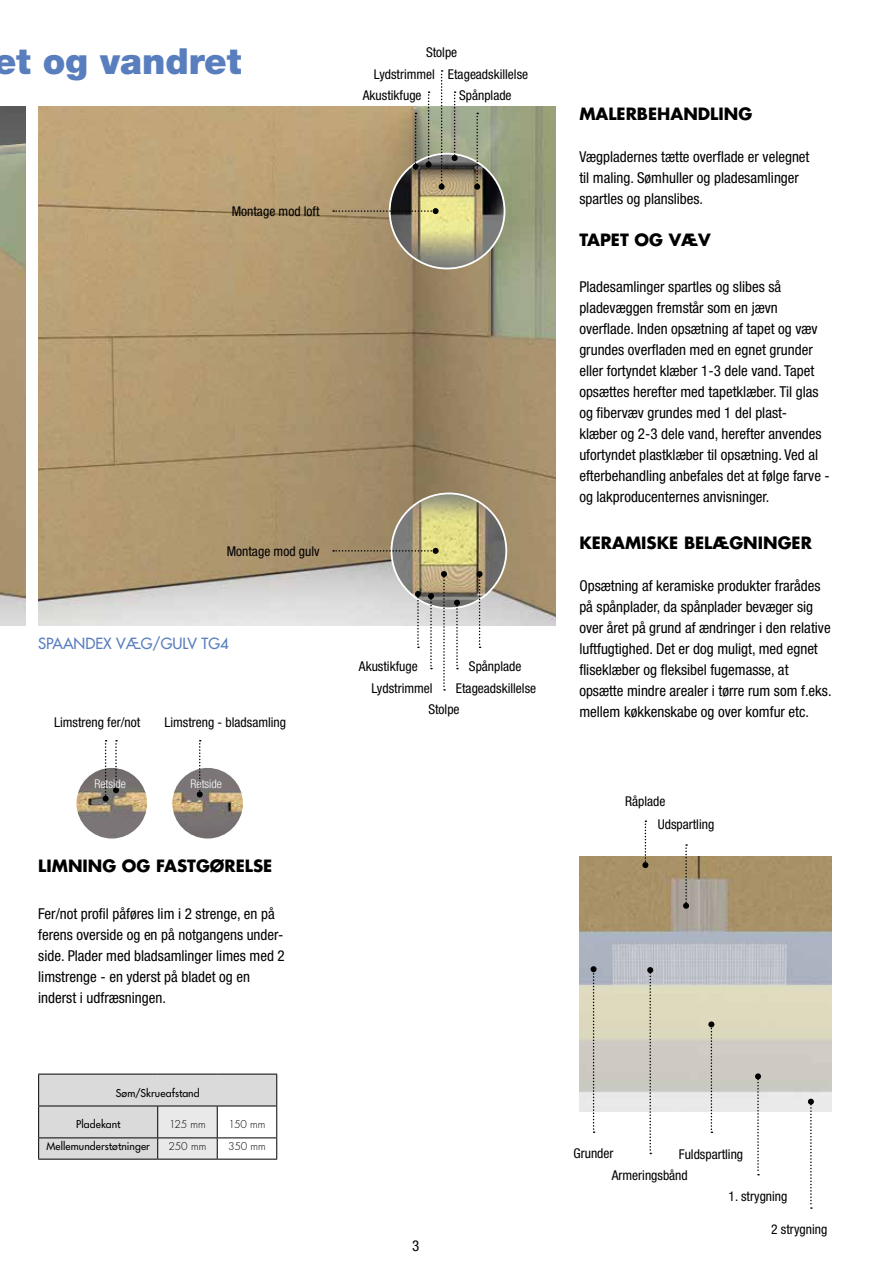
<style>
.page{position:relative;width:893px;height:1263px;background:#fff}
.page>*{position:absolute;margin:0;border:0;box-sizing:border-box;transform-origin:0 0}
.t1{font:900 36px "Helvetica Neue";color:#587ebe}
.t2{font:700 16.5px "CK Futura";color:#000}
.t3{font:condensed 15px/21px "Helvetica Neue";color:#000}
.t4{font:15px "CK Futura";color:#587ebe}
.t5{font:condensed 13.5px/23.9px "Helvetica Neue";color:#000}
.t6{font:300 condensed 12px "Helvetica Neue";color:#fff}
.t7{font:10.5px "CK Futura";letter-spacing:.01em;color:#000}
.t8{font:300 10.5px "CK Futura";letter-spacing:-.01em;color:#000}
</style>
<div class="page">
<img style="left:0;top:106px;width:26px;height:519px">
<img style="left:38px;top:106px;width:518px;height:519px">
<img style="left:391px;top:493px;width:115px;height:115px;border-radius:57px">
<img style="left:390px;top:154px;width:114px;height:114px;border-radius:57px">
<img style="left:579px;top:857px;width:252px;height:254px">
<img style="left:76px;top:767px;width:72px;height:72px;border-radius:36px">
<div style="left:75px;top:767px;width:73px;height:73px;border:1px solid #fff;border-radius:50%"></div>
<img style="left:172px;top:767px;width:72px;height:72px;border-radius:36px">
<div style="left:171px;top:767px;width:73px;height:73px;border:1px solid #fff;border-radius:50%"></div>
<svg style="left:103px;top:740px;width:16px;height:62px"></svg>
<svg style="left:197px;top:740px;width:6px;height:57px"></svg>
<svg style="left:38px;top:1074px;width:239px;height:85px;background:#d7d7d7"></svg>
<hr style="left:38px;top:1159px;width:120px;height:1px;background:#000">
<hr style="left:158px;top:1159px;width:59px;height:1px;background:#000">
<hr style="left:217px;top:1159px;width:60px;height:1px;background:#000">
<svg style="left:333px;top:208px;width:106px;height:6px"></svg>
<svg style="left:333px;top:548px;width:106px;height:6px"></svg>
<svg style="left:642px;top:820px;width:6px;height:48px"></svg>
<svg style="left:683px;top:844px;width:6px;height:65px"></svg>
<svg style="left:426px;top:91px;width:6px;height:77px"></svg>
<svg style="left:452px;top:91px;width:6px;height:70px"></svg>
<svg style="left:439px;top:70px;width:6px;height:120px"></svg>
<svg style="left:413px;top:113px;width:6px;height:57px"></svg>
<svg style="left:474px;top:113px;width:6px;height:77px"></svg>
<svg style="left:428px;top:593px;width:6px;height:76px"></svg>
<svg style="left:647px;top:967px;width:6px;height:187px"></svg>
<svg style="left:454px;top:600px;width:6px;height:69px"></svg>
<svg style="left:755px;top:1073px;width:6px;height:102px"></svg>
<svg style="left:808px;top:1099px;width:6px;height:110px"></svg>
<svg style="left:441px;top:571px;width:6px;height:120px"></svg>
<svg style="left:415px;top:591px;width:6px;height:57px"></svg>
<svg style="left:591px;top:966px;width:6px;height:167px"></svg>
<svg style="left:477px;top:571px;width:6px;height:77px"></svg>
<svg style="left:708px;top:1021px;width:6px;height:112px"></svg>
<h1 class="t1" style="left:-6px;top:40px;width:250px">et og vandret</h1>
<p class="t5" style="left:232px;top:200px;width:89px">Montage mod loft</p>
<p class="t5" style="left:227px;top:539px;width:94px">Montage mod gulv</p>
<p class="t4" style="left:38px;top:633px;width:192px">SPAANDEX VÆG/GULV TG4</p>
<p class="t5" style="left:54px;top:710px;width:88px">Limstreng fer/not</p>
<p class="t5" style="left:164px;top:710px;width:123px">Limstreng - bladsamling</p>
<p class="t6" style="left:95px;top:777px;width:33px">Retside</p>
<p class="t6" style="left:191px;top:777px;width:33px">Retside</p>
<p class="t2" style="left:38px;top:855px;width:236px">LIMNING OG FASTGØRELSE</p>
<p class="t3" style="left:38px;top:903px;width:248px">Fer/not profil påføres lim i 2 strenge, en på ferens overside og en på notgangens under&shy;side. Plader med bladsamlinger limes med 2 limstrenge - en yderst på bladet og en inderst i udfræsningen.</p>
<p class="t7" style="left:116px;top:1086px;width:85px">Søm/Skrueafstand</p>
<p class="t7" style="left:76px;top:1118px;width:45px">Pladekant</p>
<p class="t8" style="left:169px;top:1118px;width:38px">125 mm</p>
<p class="t8" style="left:228px;top:1118px;width:39px">150 mm</p>
<p class="t7" style="left:46px;top:1140px;width:105px">Mellemunderstøtninger</p>
<p class="t8" style="left:169px;top:1140px;width:39px">250 mm</p>
<p class="t8" style="left:228px;top:1140px;width:39px">350 mm</p>
<p class="t5" style="left:426px;top:41px;width:33px">Stolpe</p>
<p class="t5" style="left:374px;top:62px;width:63px">Lydstrimmel</p>
<p class="t5" style="left:363px;top:83px;width:60px">Akustikfuge</p>
<p class="t5" style="left:448px;top:63px;width:82px;line-height:21.3px;text-align:center">Etageadskillelse<br>Spånplade</p>
<p class="t5" style="left:359px;top:655px;width:60px">Akustikfuge</p>
<p class="t5" style="left:371px;top:676px;width:63px">Lydstrimmel</p>
<p class="t5" style="left:469px;top:655px;width:54px">Spånplade</p>
<p class="t5" style="left:456px;top:676px;width:82px">Etageadskillelse</p>
<p class="t5" style="left:428px;top:697px;width:33px">Stolpe</p>
<p class="t2" style="left:579px;top:102px;width:174px">MALERBEHANDLING</p>
<p class="t3" style="left:579px;top:146px;width:232px">Vægpladernes tætte overflade er velegnet til maling. Sømhuller og pladesamlinger spartles og planslibes.</p>
<p class="t2" style="left:579px;top:228px;width:133px">TAPET OG VÆV</p>
<p class="t3" style="left:579px;top:276px;width:252px">Pladesamlinger spartles og slibes så pladevæggen fremstår som en jævn overflade. Inden opsætning af tapet og væv grundes overfladen med en egnet grunder eller fortyndet klæber 1-3 dele vand. Tapet opsættes herefter med tapetklæber. Til glas og fibervæv grundes med 1 del plast-<br>klæber og 2-3 dele vand, herefter anvendes ufortyndet plastklæber til opsætning. Ved al efterbehandling anbefales det at følge farve - og lakproducenternes anvisninger.</p>
<p class="t2" style="left:579px;top:531px;width:234px">KERAMISKE BELÆGNINGER</p>
<p class="t3" style="left:579px;top:575px;width:254px">Opsætning af keramiske produkter frarådes på spånplader, da spånplader bevæger sig over året på grund af ændringer i den relative luftfugtighed. Det er dog muligt, med egnet fliseklæber og fleksibel fugemasse, at opsætte mindre arealer i tørre rum som f.eks. mellem køkkenskabe og over komfur etc.</p>
<p class="t5" style="left:658px;top:789px;width:58px;text-indent:-32px">Råplade<br>Udspartling</p>
<p class="t3" style="left:412px;top:1235px;width:9px">3</p>
<p class="t5" style="left:574px;top:1142px;width:41px">Grunder</p>
<p class="t5" style="left:679px;top:1142px;width:66px">Fuldspartling</p>
<p class="t5" style="left:612px;top:1163px;width:77px">Armeringsbånd</p>
<p class="t5" style="left:728px;top:1184px;width:60px">1. strygning</p>
<p class="t5" style="left:771px;top:1217px;width:58px">2 strygning</p>
</div>
